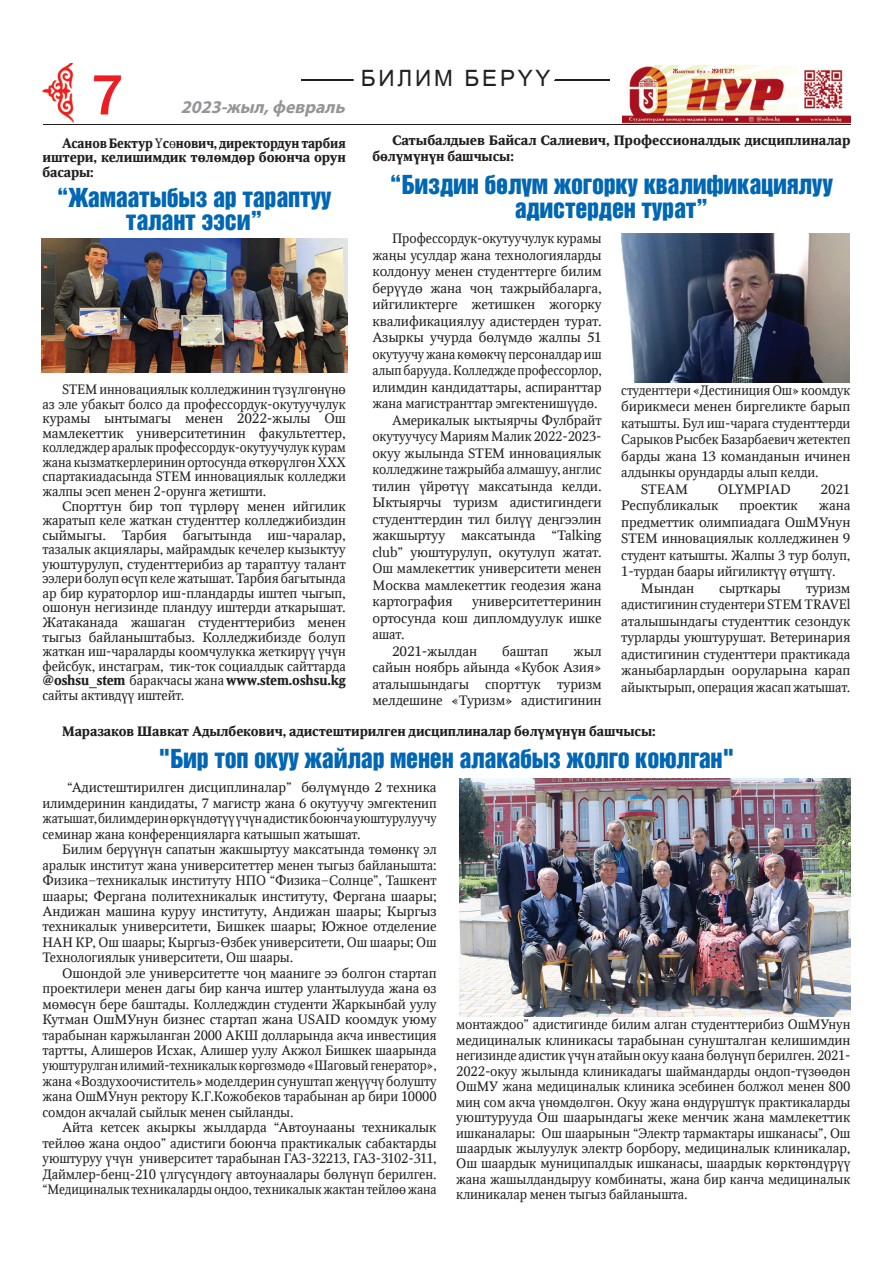
<style>
.page{position:relative;width:893px;height:1263px;background:#fff}
.page>*{position:absolute;margin:0;border:0;box-sizing:border-box;transform-origin:0 0}
.t1{font:57px "Q3 Franklin Gothic Medium C";color:#ee1d23}
.t2{font:24px/22.4px "Q3 Helvetica Inserat Cyrillic";letter-spacing:-.01em;color:#0166b3;text-align:center}
.t3{font:22.5px "Arial Q2";letter-spacing:.125em;color:#231f20}
.t4{font:italic 700 18px "Myriad Pro";color:#939598}
.t5{font:13.5px/14.5px "Q3 Octava C";letter-spacing:-.01em;color:#231f20;text-align:justify;scale:1.05 1}
.t6{font:13.5px/15.5px "Q3 Octava C";letter-spacing:-.01em;color:#231f20;text-align:justify}
.t7{font:13.5px/15.5px "Q3 Octava C";letter-spacing:-.01em;color:#231f20;text-align:justify;scale:1.04 1}
.t8{font:700 13.5px/16.2px "Q3 Octava C";letter-spacing:-.01em;color:#231f20}
.t9{font:700 13.5px/14.5px "Q3 Octava C";letter-spacing:-.01em;color:#231f20;text-align:justify;scale:.95 1}
.t10{font:13.5px "Q3 Octava C";letter-spacing:-.01em;color:#231f20;scale:.95 1}
.s1{font-weight:400}
.s2{font-weight:700}
</style>
<div class="page">
<hr style="left:43px;top:124px;width:807px;height:1px;background:#231f20">
<img style="left:43px;top:64px;width:31px;height:58px">
<img style="left:623px;top:65px;width:227px;height:58px">
<hr style="left:301px;top:79px;width:309px;height:2px;background:#231f20">
<svg style="left:353px;top:79px;width:202px;height:2px"></svg>
<img style="left:42px;top:238px;width:305px;height:134px">
<img style="left:459px;top:779px;width:391px;height:238px">
<img style="left:622px;top:233px;width:228px;height:149px">
<h1 class="t1" style="left:90px;top:63px;width:37px">7</h1>
<h3 class="t4" style="left:181px;top:96px;width:170px">2023-жыл,февраль</h3>
<p class="t9" style="left:43px;top:136px;width:321px;text-indent:20px">Асанов Бектур <span class="s1">Ї</span>с<span class="s1">є</span>нович, директордун тарбия иштери, келишимдик тєлємдєр боюнча орун басары:</p>
<h2 class="t2" style="left:57px;top:187px;width:276px">“Жамаатыбыз ар тараптуу талант ээси”</h2>
<p class="t6" style="left:43px;top:382px;width:305px;line-height:14.5px;text-indent:20px">STEM инновациялык колледжинин тїзїлгєнїнє аз эле убакыт болсо да профессордук-окутуучулук курамы ынтымагы менен 2022-жылы Ош мамлекеттик университетинин факультеттер, колледждер аралык профессордук-окутуучулук курам жана кызматкерлеринин ортосунда єткєрїлгєн ХХХ спартакиадасында STEM инновациялык колледжи жалпы эсеп менен 2-орунга жетишти.</p>
<p class="t5" style="left:43px;top:499px;width:290px;text-indent:20px">Спорттун бир топ тїрлєрї менен ийгилик жаратып келе жаткан студенттер колледжибиздин сыймыгы. Тарбия багытында иш-чаралар, тазалык акциялары, майрамдык кечелер кызыктуу уюштурулуп, студенттерибиз ар тараптуу талант ээлери болуп єсїп келе жатышат. Тарбия багытында ар бир кураторлор иш-пландарды иштеп чыгып, ошонун негизинде пландуу иштерди аткарышат.<br>Жатаканада жашаган студенттерибиз менен тыгыз байланыштабыз. Колледжибизде болуп жаткан иш-чараларды коомчулукка жеткирїї їчїн фейсбук, инстаграм, тик-ток социалдык сайттарда <span class="s2">@oshsu_stem</span> баракчасы жана <span class="s2">www.stem.oshsu.kg </span>сайты активдїї иштейт.</p>
<h3 class="t3" style="left:361px;top:66px;width:191px">БИЛИМ БЕРЇЇ</h3>
<p class="t8" style="left:372px;top:133px;width:479px;text-indent:20px">Сатыбалдыев Байсал Салиевич, Профессионалдык дисциплиналар бєлїмїнїн башчысы:</p>
<h2 class="t2" style="left:390px;top:172px;width:445px;line-height:24px">“Биздин бєлїм жогорку квалификациялуу адистерден турат”</h2>
<p class="t6" style="left:392px;top:231px;width:211px">Профессордук-окутуучулук курамы</p>
<p class="t6" style="left:372px;top:248px;width:231px">жаўы усулдар жана технологияларды</p>
<p class="t5" style="left:372px;top:265px;width:220px">колдонуу менен студенттерге билим</p>
<p class="t5" style="left:372px;top:281px;width:220px">берїїдє жана чоў тажрыйбаларга,</p>
<p class="t5" style="left:372px;top:298px;width:220px">ийгиликтерге жетишкен жогорку</p>
<p class="t5" style="left:372px;top:314px;width:220px">квалификациялуу адистерден турат.</p>
<p class="t5" style="left:372px;top:331px;width:220px">Азыркы учурда бєлїмдє жалпы 51</p>
<p class="t6" style="left:372px;top:347px;width:231px">окутуучу жана кємєкчї персоналдар иш</p>
<p class="t10" style="left:372px;top:363px;width:243px">алып барууда. Колледжде профессорлор,</p>
<p class="t6" style="left:372px;top:380px;width:231px">илимдин кандидаттары, аспиранттар</p>
<p class="t6" style="left:372px;top:396px;width:226px">жана магистранттар эмгектенишїїдє.</p>
<p class="t6" style="left:392px;top:413px;width:211px">Америкалык ыктыярчы Фулбрайт</p>
<p class="t6" style="left:372px;top:429px;width:231px">окутуучусу Мариям Малик 2022-2023-</p>
<p class="t7" style="left:372px;top:446px;width:222px">окуу жылында STEM инновациялык</p>
<p class="t6" style="left:372px;top:462px;width:231px">колледжине тажрыйба алмашуу, англис</p>
<p class="t5" style="left:372px;top:479px;width:220px">тилин їйрєтїї максатында келди.</p>
<p class="t5" style="left:372px;top:496px;width:220px">Ыктыярчы туризм адистигиндеги</p>
<p class="t5" style="left:372px;top:512px;width:220px">студенттердин тил билїї деўгээлин</p>
<p class="t5" style="left:372px;top:529px;width:220px">жакшыртуу максатында “Talking</p>
<p class="t5" style="left:372px;top:545px;width:220px">club” уюштурулуп, окутулуп жатат.</p>
<p class="t6" style="left:372px;top:561px;width:231px">Ош мамлекеттик университети менен</p>
<p class="t5" style="left:372px;top:578px;width:220px">Москва мамлекеттик геодезия жана</p>
<p class="t5" style="left:372px;top:595px;width:78px">картография</p>
<p class="t5" style="left:472px;top:595px;width:125px">университеттеринин</p>
<p class="t5" style="left:372px;top:611px;width:220px">ортосунда кош дипломдуулук ишке</p>
<p class="t6" style="left:372px;top:627px;width:34px">ашат.</p>
<p class="t5" style="left:392px;top:644px;width:83px">2021-жылдан</p>
<p class="t5" style="left:502px;top:644px;width:46px">баштап</p>
<p class="t5" style="left:372px;top:643px;width:220px;line-height:16.5px;text-indent:201px">жыл сайын ноябрь айында «Кубок Азия» аталышындагы спорттук туризм мелдешине «Туризм» адистигинин</p>
<p class="t6" style="left:621px;top:383px;width:231px">студенттери «Дестиниция Ош» коомдук</p>
<p class="t5" style="left:621px;top:400px;width:220px">бирикмеси менен биргеликте барып</p>
<p class="t6" style="left:621px;top:416px;width:231px">катышты. Бул иш-чарага студенттерди</p>
<p class="t6" style="left:621px;top:432px;width:231px">Сарыков Рысбек Базарбаевич жетектеп</p>
<p class="t5" style="left:621px;top:449px;width:220px">барды жана 13 команданын ичинен</p>
<p class="t6" style="left:621px;top:465px;width:199px">алдынкы орундарды алып келди.</p>
<p class="t5" style="left:641px;top:482px;width:47px">STEAM</p>
<p class="t5" style="left:718px;top:482px;width:71px">OLYMPIAD</p>
<p class="t5" style="left:820px;top:482px;width:30px">2021</p>
<p class="t5" style="left:621px;top:499px;width:94px">Республикалык</p>
<p class="t5" style="left:739px;top:499px;width:57px">проектик</p>
<p class="t5" style="left:819px;top:499px;width:32px">жана</p>
<p class="t5" style="left:621px;top:515px;width:220px">предметтик олимпиадага ОшМУнун</p>
<p class="t6" style="left:621px;top:531px;width:231px">STEM инновациялык колледжинен 9</p>
<p class="t6" style="left:621px;top:548px;width:231px">студент катышты. Жалпы 3 тур болуп,</p>
<p class="t6" style="left:621px;top:564px;width:216px">1-турдан баары ийгиликтїї єтїштї.</p>
<p class="t5" style="left:641px;top:581px;width:52px">Мындан</p>
<p class="t5" style="left:719px;top:581px;width:60px">сырткары</p>
<p class="t5" style="left:621px;top:580px;width:220px;line-height:16.5px;text-indent:185px">туризм адистигинин студентери STEM TRAVEl аталышындагы студенттик сезондук турларды уюштурушат. Ветеринария адистигинин студенттери практикада жаныбарлардын ооруларына карап айыктырып, операция жасап жатышат.</p>
<p class="t8" style="left:62px;top:723px;width:595px">Маразаков Шавкат Адылбекович, адистештирилген дисциплиналар бєлїмїнїн башчысы:</p>
<h2 class="t2" style="left:159px;top:748px;width:577px">"Бир топ окуу жайлар менен алакабыз жолго коюлган"</h2>
<p class="t5" style="left:43px;top:780px;width:377px;line-height:15.5px;text-indent:24px">“Адистештирилген дисциплиналар” бєлїмїндє 2 техника илимдеринин кандидаты, 7 магистр жана 6 окутуучу эмгектенип жатышат, билимдерин єркїндєтїї їчїн адистик боюнча уюштурулуучу семинар жана конференцияларга катышып жатышат.</p>
<p class="t6" style="left:43px;top:842px;width:396px;text-indent:20px">Билим берїїнїн сапатын жакшыртуу максатында тємєнкї эл аралык институт жана университеттер менен тыгыз байланышта:<br>Физика–техникалык институту НПО “Физика–Солнце”, Ташкент шаары; Фергана политехникалык институту, Фергана шаары; Андижан машина куруу институту, Андижан шаары; Кыргыз техникалык университети, Бишкек шаары; Южное отделение НАН КР, Ош шаары; Кыргыз-Єзбек университети, Ош шаары; Ош Технологиялык университети, Ош шаары.</p>
<p class="t7" style="left:43px;top:966px;width:380px;text-indent:20px">Ошондой эле университетте чоў мааниге ээ болгон стартап проектилери менен дагы бир канча иштер улантылууда жана єз мємєсїн бере баштады. Колледждин студенти Жаркынбай уулу Кутман ОшМУнун бизнес стартап жана USAID коомдук уюму тарабынан каржыланган 2000 АКШ долларында акча инвестиция тартты, Алишеров Исхак, Алишер уулу Акжол Бишкек шаарында уюштурулган илимий-техникалык кєргєзмєдє «Шаговый генератор», жана «Воздухоочиститель» моделдерин сунуштап жеўїїчї болушту жана ОшМУнун ректору К.Г.Кожобеков тарабынан ар бири 10000 сомдон акчалай сыйлык менен сыйланды.</p>
<p class="t5" style="left:43px;top:1120px;width:377px;line-height:15.5px;text-indent:20px">Айта кетсек акыркы жылдарда “Автоунааны техникалык тейлєє жана оўдоо” адистиги боюнча практикалык сабактарды уюштуруу їчїн университет тарабынан ГАЗ-32213, ГАЗ-3102-311, Даймлер-бенц-210 їлгїсїндєгї автоунаалары бєлїнїп берилген. “Медициналык техникаларды оўдоо, техникалык жактан тейлєє жана</p>
<p class="t6" style="left:456px;top:1017px;width:396px">монтаждоо” адистигинде билим алган студенттерибиз ОшМУнун медициналык клиникасы тарабынан сунушталган келишимдин негизинде адистик їчїн атайын окуу каана бєлїнїп берилген. 2021- 2022-окуу жылында клиникадагы шаймандарды оўдоп-тїзєєдєн ОшМУ жана медициналык клиника эсебинен болжол менен 800 миў сом акча їнємдєлгєн. Окуу жана єндїрїштїк практикаларды уюштурууда Ош шаарындагы жеке менчик жана мамлекеттик ишканалары: Ош шаарынын “Электр тармактары ишканасы”, Ош шаардык жылуулук электр борбору, медициналык клиникалар, Ош шаардык муниципалдык ишканасы, шаардык кєрктєндїрїї жана жашылдандыруу комбинаты, жана бир канча медициналык клиникалар менен тыгыз байланышта.</p>
</div>
